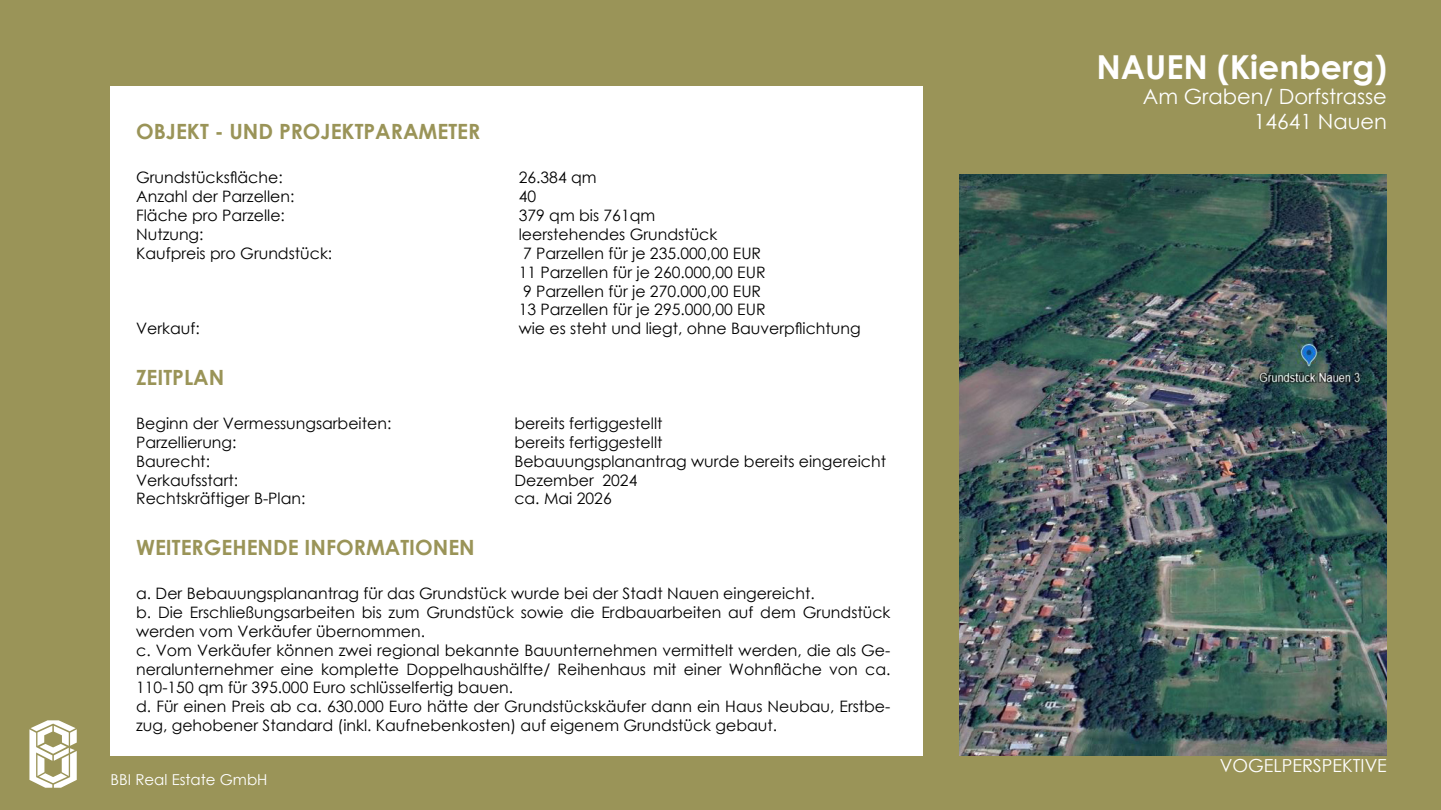
<style>
.page{position:relative;width:1441px;height:810px;background:#fff}
.page>*{position:absolute;margin:0;border:0;box-sizing:border-box;transform-origin:0 0}
.t1{font:700 33px "Century Gothic";color:#fff}
.t2{font:700 21px "Century Gothic";color:#9a9458}
.t3{font:21px "Century Gothic";color:#fff}
.t4{font:18px "Century Gothic";color:#fff}
.t5{font:15.75px/18.9px "Century Gothic";color:#000}
.t6{font:15px "Century Gothic";color:#fff}
</style>
<div class="page">
<div style="left:0;top:0;width:1440px;height:810px;background:#9a9458"></div>
<div style="left:111px;top:86px;width:812px;height:670px;background:#fff"></div>
<img style="left:959px;top:175px;width:427px;height:581px">
<svg style="left:29px;top:720px;width:48px;height:68px"></svg>
<p class="t2" style="left:136px;top:115px;width:345px">OBJEKT - UND PROJEKTPARAMETER</p>
<p class="t5" style="left:136px;top:168px;width:148px">Grundstücksfläche:</p>
<p class="t5" style="left:518px;top:168px;width:79px">26.384 qm</p>
<p class="t5" style="left:136px;top:187px;width:160px">Anzahl der Parzellen:</p>
<p class="t5" style="left:518px;top:187px;width:19px">40</p>
<p class="t5" style="left:136px;top:206px;width:150px">Fläche pro Parzelle:</p>
<p class="t5" style="left:518px;top:206px;width:138px">379 qm bis 761qm</p>
<p class="t5" style="left:136px;top:224px;width:69px">Nutzung:</p>
<p class="t5" style="left:518px;top:224px;width:200px">leerstehendes Grundstück</p>
<p class="t5" style="left:136px;top:243px;width:198px">Kaufpreis pro Grundstück:</p>
<p class="t5" style="left:523px;top:243px;width:239px">7 Parzellen für je 235.000,00 EUR</p>
<p class="t5" style="left:518px;top:262px;width:248px">11 Parzellen für je 260.000,00 EUR</p>
<p class="t5" style="left:523px;top:281px;width:239px">9 Parzellen für je 270.000,00 EUR</p>
<p class="t5" style="left:518px;top:300px;width:248px">13 Parzellen für je 295.000,00 EUR</p>
<p class="t5" style="left:136px;top:319px;width:65px">Verkauf:</p>
<p class="t5" style="left:518px;top:319px;width:343px">wie es steht und liegt, ohne Bauverpflichtung</p>
<p class="t2" style="left:136px;top:361px;width:90px">ZEITPLAN</p>
<p class="t5" style="left:136px;top:413px;width:257px">Beginn der Vermessungsarbeiten:</p>
<p class="t5" style="left:514px;top:413px;width:150px">bereits fertiggestellt</p>
<p class="t5" style="left:136px;top:432px;width:102px">Parzellierung:</p>
<p class="t5" style="left:514px;top:432px;width:150px">bereits fertiggestellt</p>
<p class="t5" style="left:136px;top:451px;width:75px">Baurecht:</p>
<p class="t5" style="left:514px;top:451px;width:373px">Bebauungsplanantrag wurde bereits eingereicht</p>
<p class="t5" style="left:136px;top:470px;width:103px">Verkaufsstart:</p>
<p class="t5" style="left:514px;top:470px;width:124px">Dezember 2024</p>
<p class="t5" style="left:136px;top:489px;width:171px">Rechtskräftiger B-Plan:</p>
<p class="t5" style="left:514px;top:489px;width:99px">ca. Mai 2026</p>
<p class="t2" style="left:136px;top:531px;width:340px">WEITERGEHENDE INFORMATIONEN</p>
<p class="t5" style="left:136px;top:584px;width:680px">a. Der Bebauungsplanantrag für das Grundstück wurde bei der Stadt Nauen eingereicht.</p>
<p class="t5" style="left:136px;top:602px;width:755px">b. Die Erschließungsarbeiten bis zum Grundstück sowie die Erdbauarbeiten auf dem Grundstück werden vom Verkäufer übernommen.</p>
<p class="t5" style="left:136px;top:640px;width:755px;text-align:justify">c. Vom Verkäufer können zwei regional bekannte Bauunternehmen vermittelt werden, die als Ge&shy;neralunternehmer eine komplette Doppelhaushälfte/ Reihenhaus mit einer Wohnfläche von ca.<br>110-150 qm für 395.000 Euro schlüsselfertig bauen.</p>
<p class="t5" style="left:136px;top:697px;width:755px">d. Für einen Preis ab ca. 630.000 Euro hätte der Grundstückskäufer dann ein Haus Neubau, Erstbe&shy;zug, gehobener Standard (inkl. Kaufnebenkosten) auf eigenem Grundstück gebaut.</p>
<p class="t6" style="left:111px;top:769px;width:158px">BBI Real Estate GmbH</p>
<p class="t1" style="left:1096px;top:42px;width:292px">NAUEN (Kienberg)</p>
<p class="t3" style="left:1142px;top:82px;width:245px">Am Graben/ Dorfstrasse</p>
<p class="t3" style="left:1253px;top:107px;width:135px">14641 Nauen</p>
<p class="t4" style="left:1219px;top:753px;width:169px">VOGELPERSPEKTIVE</p>
</div>
